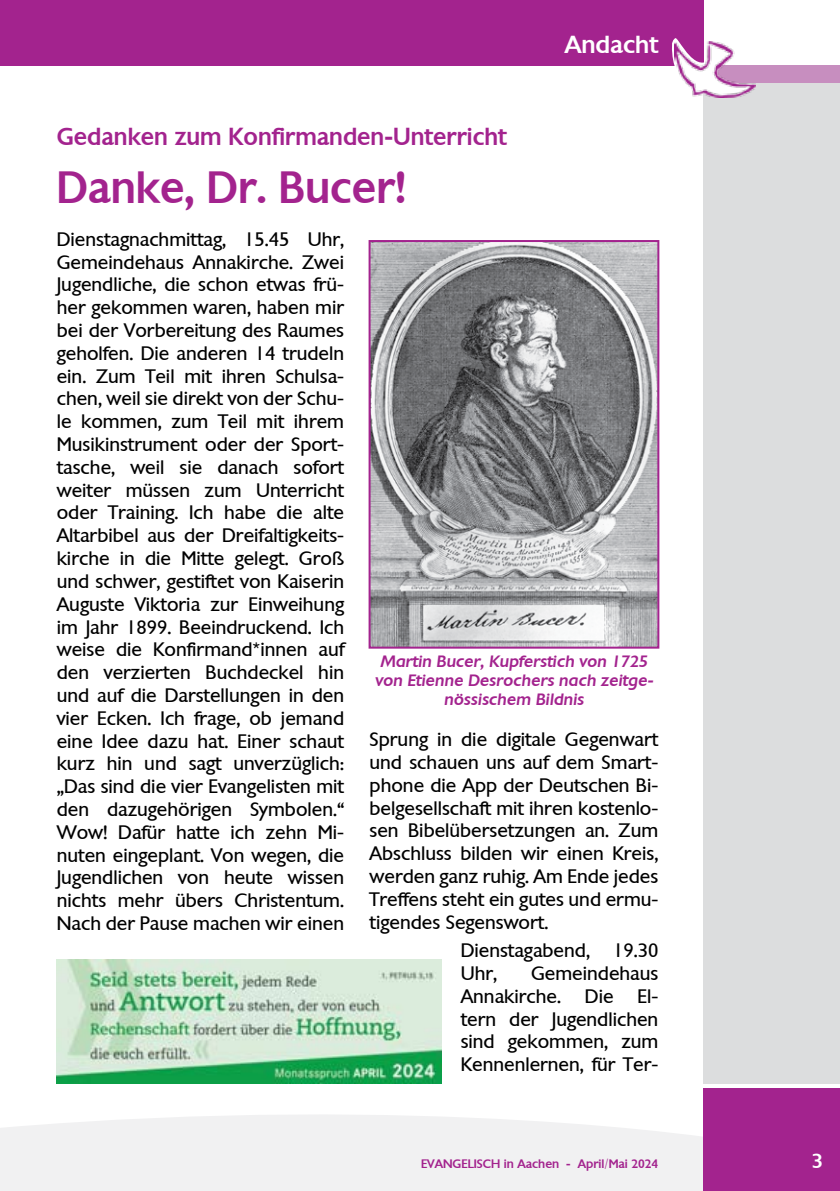
<style>
.page{position:relative;width:840px;height:1191px;background:#fff}
.page>*{position:absolute;margin:0;border:0;box-sizing:border-box;transform-origin:0 0}
.t1{font:500 44px "Chantilly";color:#a3238e}
.t2{font:500 24px "Chantilly";color:#a3238e}
.t3{font:500 24px "Chantilly";color:#fff}
.t4{font:500 20px "Chantilly";color:#fff}
.t5{font:19px/22.8px "Chantilly";color:#000;text-align:justify}
.t6{font:italic 500 16px/19.2px "Chantilly";color:#a3238e;text-align:center}
.t7{font:500 12px "Chantilly";color:#a3238e}
</style>
<div class="page">
<svg style="left:0;top:1115px;width:703px;height:76px;fill:#f1f1f2"></svg>
<div style="left:0;top:0;width:703px;height:65px;background:#a3238e"></div>
<div style="left:703px;top:77px;width:136px;height:1006px;background:#dcddde"></div>
<div style="left:703px;top:1089px;width:136px;height:102px;background:#a3238e"></div>
<div style="left:703px;top:65px;width:136px;height:17px;background:#c78ebf"></div>
<svg style="left:670px;top:37px;width:34px;height:29px"></svg>
<img style="left:673px;top:41px;width:82px;height:56px">
<img style="left:57px;top:959px;width:384px;height:124px">
<img style="left:371px;top:243px;width:285px;height:402px">
<div style="left:368px;top:240px;width:291px;height:408px;border:2px solid #a3238e"></div>
<p class="t2" style="left:57px;top:121px;width:451px">Gedanken zum Konfirmanden-Unterricht</p>
<h1 class="t1" style="left:57px;top:159px;width:350px">Danke, Dr. Bucer!</h1>
<p class="t3" style="left:564px;top:29px;width:95px">Andacht</p>
<p class="t5" style="left:57px;top:227px;width:289px">Dienstagnachmittag, 15.45 Uhr, Gemeindehaus Annakirche. Zwei Jugendliche, die schon etwas frü&shy;her gekommen waren, haben mir bei der Vorbereitung des Raumes geholfen. Die anderen 14 trudeln ein. Zum Teil mit ihren Schulsa&shy;chen, weil sie direkt von der Schu&shy;le kommen, zum Teil mit ihrem Musikinstrument oder der Sport&shy;tasche, weil sie danach sofort weiter müssen zum Unterricht oder Training. Ich habe die alte Altarbibel aus der Dreifaltigkeits&shy;kirche in die Mitte gelegt. Groß und schwer, gestiftet von Kaiserin Auguste Viktoria zur Einweihung im Jahr 1899. Beeindruckend. Ich weise die Konfirmand*innen auf den verzierten Buchdeckel hin und auf die Darstellungen in den vier Ecken. Ich frage, ob jemand eine Idee dazu hat. Einer schaut kurz hin und sagt unverzüglich: „Das sind die vier Evangelisten mit den dazugehörigen Symbolen.“ Wow! Dafür hatte ich zehn Mi&shy;nuten eingeplant. Von wegen, die Jugendlichen von heute wissen nichts mehr übers Christentum.<br>Nach der Pause machen wir einen</p>
<p class="t6" style="left:374px;top:651px;width:280px">Martin Bucer, Kupferstich von 1725 von Etienne Desrochers nach zeitge&shy;nössischem Bildnis</p>
<p class="t5" style="left:369px;top:728px;width:290px">Sprung in die digitale Gegenwart und schauen uns auf dem Smart&shy;phone die App der Deutschen Bi&shy;belgesellschaft mit ihren kostenlo&shy;sen Bibelübersetzungen an. Zum Abschluss bilden wir einen Kreis, werden ganz ruhig. Am Ende jedes Treffens steht ein gutes und ermu&shy;tigendes Segenswort.</p>
<p class="t5" style="left:460px;top:938px;width:199px">Dienstagabend, 19.30<br>Uhr,</p>
<p class="t5" style="left:460px;top:961px;width:199px;text-indent:70px">Gemeindehaus<br>Annakirche.</p>
<p class="t5" style="left:460px;top:984px;width:199px;text-indent:177px">El&shy;tern der Jugendlichen sind gekommen, zum Kennenlernen, für Ter-</p>
<p class="t5" style="left:584px;top:984px;width:30px">Die</p>
<p class="t7" style="left:421px;top:1156px;width:239px">EVANGELISCH in Aachen - April/Mai 2024</p>
<p class="t4" style="left:811px;top:1148px;width:13px">3</p>
</div>
